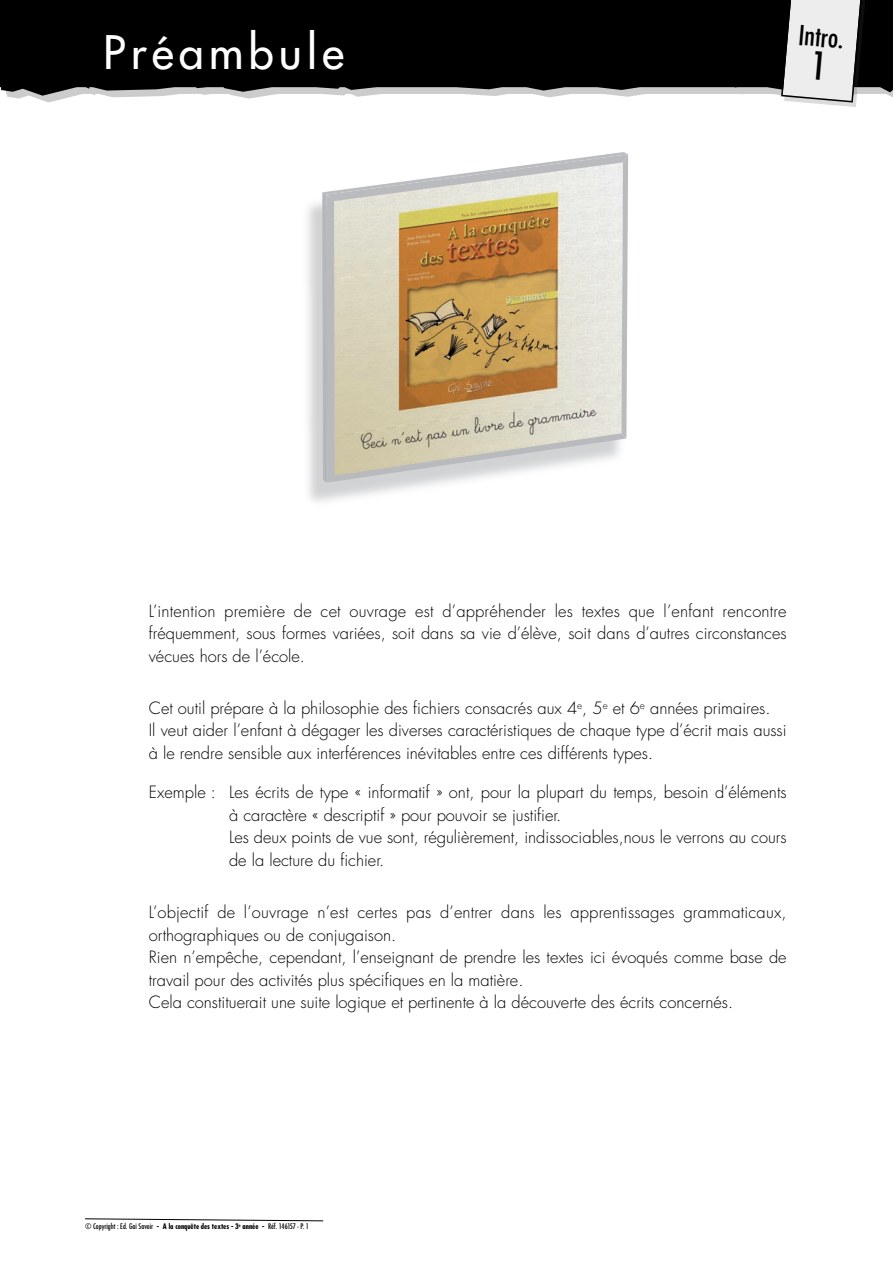
<style>
.page{position:relative;width:893px;height:1263px;background:#fff}
.page>*{position:absolute;margin:0;border:0;box-sizing:border-box;transform-origin:0 0}
.t1{font:45px "Futura";letter-spacing:.115em;color:#fff}
.t2{font:condensed 27px "Futura";color:#000}
.t3{font:300 16.5px/22.5px "Futura";color:#000}
.t4{font:500 condensed 7.5px "Futura";color:#000}
.s1{font-weight:700}
</style>
<div class="page">
<svg style="left:0;top:0;width:893px;height:96px;background:#101010"></svg>
<svg style="left:85px;top:1218px;width:239px;height:3px"></svg>
<svg style="left:322px;top:152px;width:306px;height:331px;background:#d1c1a5"></svg>
<svg style="left:781px;top:0;width:84px;height:107px;background:#c6c6c6"></svg>
<h1 class="t1" style="left:103px;top:30px;width:242px">Préambule</h1>
<h2 class="t2" style="left:800px;top:22px;width:47px;rotate:5deg">Intro.</h2>
<p class="t3" style="left:149px;top:601px;width:639px;text-align:justify">L’intention première de cet ouvrage est d’appréhender les textes que l’enfant rencontre fréquemment, sous formes variées, soit dans sa vie d’élève, soit dans d’autres circonstances vécues hors de l’école.</p>
<p class="t3" style="left:149px;top:698px;width:639px">Cet outil prépare à la philosophie des fichiers consacrés aux 4<sup>e</sup>, 5<sup>e</sup> et 6<sup>e</sup> années primaires.<br>Il veut aider l’enfant à dégager les diverses caractéristiques de chaque type d’écrit mais aussi à le rendre sensible aux interférences inévitables entre ces différents types.</p>
<p class="t3" style="left:229px;top:782px;width:559px;text-indent:-80px">Exemple : Les écrits de type « informatif » ont, pour la plupart du temps, besoin d’éléments à caractère « descriptif » pour pouvoir se justifier.<br>Les deux points de vue sont, régulièrement, indissociables,nous le verrons au cours de la lecture du fichier.</p>
<p class="t3" style="left:149px;top:902px;width:639px">L’objectif de l’ouvrage n’est certes pas d’entrer dans les apprentissages grammaticaux, orthographiques ou de conjugaison.<br>Rien n’empêche, cependant, l’enseignant de prendre les textes ici évoqués comme base de travail pour des activités plus spécifiques en la matière.<br>Cela constituerait une suite logique et pertinente à la découverte des écrits concernés.</p>
<p class="t4" style="left:85px;top:1222px;width:225px">© Copyright : Ed. Gai Savoir <span class="s1">- A la conquête des textes - 3</span><sup>e</sup> <span class="s1">année -</span> Réf. 146157 - P. 1</p>
</div>
